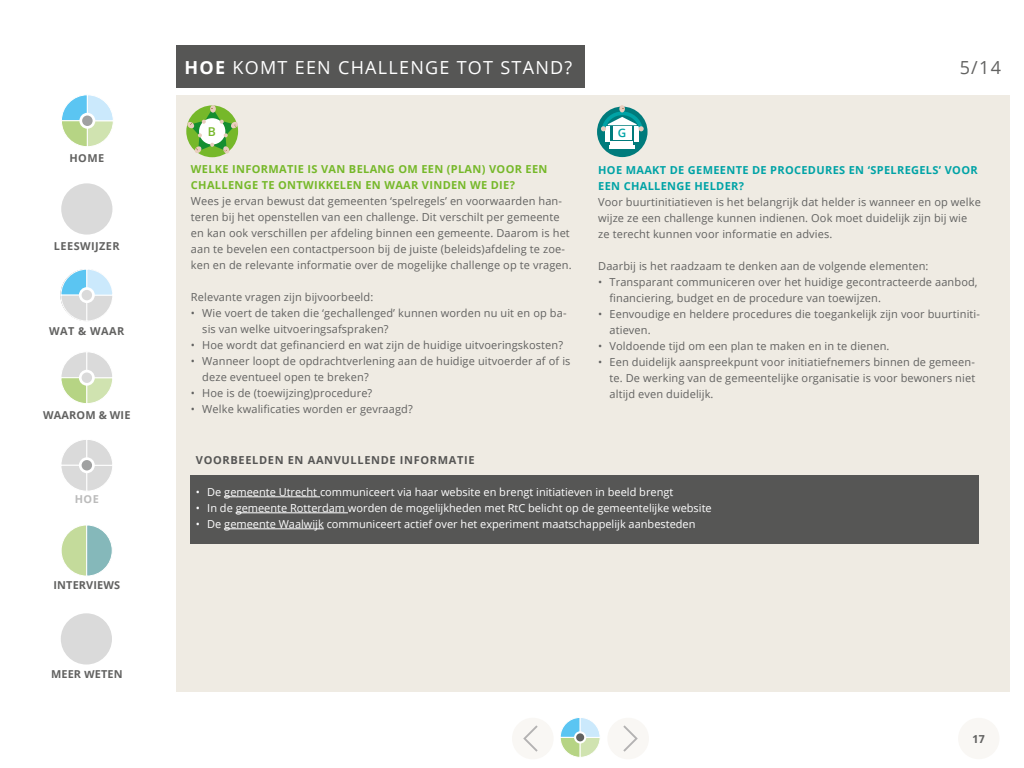
<style>
.page{position:relative;width:1024px;height:768px;background:#fff}
.page>*{position:absolute;margin:0;border:0;box-sizing:border-box;transform-origin:0 0}
.t1{font:18px "Open Sans";letter-spacing:.07em;color:#fff}
.t2{font:18px "Open Sans";color:#626261}
.t3{font:600 12.2px "Open Sans";color:#76b82a}
.t4{font:600 11.7px "Open Sans";color:#00a3a6}
.t5{font:11px/16px "Open Sans";letter-spacing:.01em;color:#626261}
.t6{font:11px "Open Sans";color:#fff}
.t7{font:700 11px/16px "Open Sans";letter-spacing:.03em;color:#76b82a}
.t8{font:700 11px/16px "Open Sans";letter-spacing:.03em;color:#00a3a6}
.t9{font:700 11px "Open Sans";letter-spacing:.06em;color:#565655}
.t10{font:700 11px "Droid Sans";color:#626261}
.t11{font:700 10.9px "Open Sans";letter-spacing:.01em;color:#626261}
.t12{font:700 10.9px "Open Sans";letter-spacing:.04em;color:#626261}
.t13{font:700 10.9px "Open Sans";color:#bcbcbc}
.s1{font-weight:700}
</style>
<div class="page">
<div style="left:176px;top:95px;width:833px;height:597px;background:#efebe3"></div>
<div style="left:958px;top:718px;width:42px;height:41px;background:#f9f7f4;border-radius:50%"></div>
<svg style="left:186px;top:105px;width:52px;height:52px"></svg>
<div style="left:210px;top:105px;width:6px;height:8px;background:#e9cdbe;border-radius:50%"></div>
<svg style="left:187px;top:108px;width:51px;height:46px"></svg>
<svg style="left:597px;top:107px;width:51px;height:50px"></svg>
<hr style="left:611px;top:141px;width:22px;height:3px;background:#fff">
<hr style="left:609px;top:145px;width:26px;height:4px;background:#fff">
<hr style="left:605px;top:126px;width:4px;height:16px;background:#fff">
<div style="left:613px;top:126px;width:18px;height:14px;background:#fff"></div>
<hr style="left:635px;top:126px;width:4px;height:16px;background:#fff">
<div style="left:619px;top:105px;width:6px;height:7px;background:#e9cdbe;border-radius:50%"></div>
<svg style="left:601px;top:108px;width:43px;height:23px"></svg>
<div style="left:190px;top:475px;width:789px;height:69px;background:#565655"></div>
<hr style="left:224px;top:497px;width:96px;height:1px;background:#fff">
<hr style="left:236px;top:513px;width:112px;height:1px;background:#fff">
<hr style="left:224px;top:529px;width:100px;height:1px;background:#fff">
<div style="left:176px;top:45px;width:408px;height:43px;background:#565655"></div>
<div style="left:607px;top:718px;width:42px;height:41px;background:#f9f7f4;border-radius:50%"></div>
<svg style="left:623px;top:725px;width:15px;height:27px"></svg>
<div style="left:512px;top:718px;width:42px;height:41px;background:#f9f7f4;border-radius:50%"></div>
<svg style="left:523px;top:725px;width:15px;height:27px"></svg>
<div style="left:58px;top:180px;width:58px;height:58px;background:#dadada;border-radius:50%"></div>
<div style="left:55px;top:177px;width:64px;height:64px;border:6px solid #fff;border-radius:50%"></div>
<div style="left:58px;top:610px;width:57px;height:58px;background:#dadada;border-radius:50%"></div>
<div style="left:54px;top:607px;width:64px;height:64px;border:6px solid #fff;border-radius:50%"></div>
<div style="left:55px;top:264px;width:63px;height:63px;border:5px solid #fff;border-radius:50%"></div>
<svg style="left:60px;top:268px;width:54px;height:54px"></svg>
<svg style="left:79px;top:287px;width:16px;height:16px"></svg>
<div style="left:82px;top:290px;width:10px;height:10px;background:#dadada;border-radius:50%"></div>
<svg style="left:61px;top:352px;width:52px;height:51px"></svg>
<svg style="left:79px;top:370px;width:16px;height:16px"></svg>
<div style="left:82px;top:372px;width:10px;height:11px;background:#dadada;border-radius:50%"></div>
<svg style="left:61px;top:440px;width:51px;height:51px"></svg>
<svg style="left:79px;top:457px;width:16px;height:16px"></svg>
<div style="left:82px;top:460px;width:10px;height:11px;background:#a0a1a1;border-radius:50%"></div>
<svg style="left:61px;top:525px;width:51px;height:51px"></svg>
<svg style="left:62px;top:95px;width:51px;height:52px"></svg>
<svg style="left:79px;top:113px;width:16px;height:16px"></svg>
<div style="left:82px;top:116px;width:11px;height:10px;background:#a0a1a1;border-radius:50%"></div>
<svg style="left:560px;top:718px;width:40px;height:39px"></svg>
<svg style="left:574px;top:731px;width:12px;height:13px"></svg>
<div style="left:576px;top:733px;width:8px;height:8px;background:#626261;border-radius:50%"></div>
<p class="t11" style="left:69px;top:150px;width:36px">HOME</p>
<p class="t12" style="left:54px;top:239px;width:67px">LEESWIJZER</p>
<p class="t11" style="left:49px;top:324px;width:77px">WAT &amp; WAAR</p>
<p class="t11" style="left:43px;top:408px;width:89px">WAAROM &amp; WIE</p>
<p class="t13" style="left:75px;top:492px;width:26px">HOE</p>
<p class="t11" style="left:54px;top:578px;width:68px">INTERVIEWS</p>
<p class="t11" style="left:51px;top:667px;width:73px">MEER WETEN</p>
<h1 class="t1" style="left:185px;top:55px;width:389px"><span class="s1">HOE</span> KOMT EEN CHALLENGE TOT STAND?</h1>
<h1 class="t2" style="left:960px;top:55px;width:43px">5/14</h1>
<p class="t3" style="left:208px;top:123px;width:10px">B</p>
<p class="t4" style="left:618px;top:125px;width:10px">G</p>
<p class="t7" style="left:191px;top:161px;width:358px">WELKE INFORMATIE IS VAN BELANG OM EEN (PLAN) VOOR EEN<br>CHALLENGE TE ONTWIKKELEN EN WAAR VINDEN WE DIE?</p>
<p class="t5" style="left:191px;top:193px;width:382px">Wees je ervan bewust dat gemeenten ‘spelregels’ en voorwaarden han&shy;teren bij het openstellen van een challenge. Dit verschilt per gemeente en kan ook verschillen per afdeling binnen een gemeente. Daarom is het aan te bevelen een contactpersoon bij de juiste (beleids)afdeling te zoe&shy;ken en de relevante informatie over de mogelijke challenge op te vragen.</p>
<p class="t5" style="left:191px;top:289px;width:184px">Relevante vragen zijn bijvoorbeeld:</p>
<p class="t5" style="left:202px;top:305px;width:366px;text-indent:-11px">• Wie voert de taken die ‘gechallenged’ kunnen worden nu uit en op ba&shy;sis van welke uitvoeringsafspraken?</p>
<p class="t5" style="left:191px;top:337px;width:374px">• Hoe wordt dat gefinancierd en wat zijn de huidige uitvoeringskosten?</p>
<p class="t5" style="left:202px;top:353px;width:370px;text-indent:-11px">• Wanneer loopt de opdrachtverlening aan de huidige uitvoerder af of is deze eventueel open te breken?</p>
<p class="t5" style="left:191px;top:385px;width:183px">• Hoe is de (toewijzing)procedure?</p>
<p class="t5" style="left:191px;top:401px;width:223px">• Welke kwalificaties worden er gevraagd?</p>
<p class="t8" style="left:598px;top:161px;width:381px">HOE MAAKT DE GEMEENTE DE PROCEDURES EN ‘SPELREGELS’ VOOR<br>EEN CHALLENGE HELDER?</p>
<p class="t5" style="left:598px;top:193px;width:384px">Voor buurtinitiatieven is het belangrijk dat helder is wanneer en op welke wijze ze een challenge kunnen indienen. Ook moet duidelijk zijn bij wie ze terecht kunnen voor informatie en advies.</p>
<p class="t5" style="left:598px;top:257px;width:332px">Daarbij is het raadzaam te denken aan de volgende elementen:</p>
<p class="t5" style="left:610px;top:273px;width:370px;text-indent:-11px">• Transparant communiceren over het huidige gecontracteerde aanbod, financiering, budget en de procedure van toewijzen.</p>
<p class="t5" style="left:610px;top:306px;width:372px;text-indent:-11px">• Eenvoudige en heldere procedures die toegankelijk zijn voor buurtiniti&shy;atieven.</p>
<p class="t5" style="left:598px;top:338px;width:293px">• Voldoende tijd om een plan te maken en in te dienen.</p>
<p class="t5" style="left:610px;top:354px;width:367px;text-align:justify;text-indent:-11px">• Een duidelijk aanspreekpunt voor initiatiefnemers binnen de gemeen&shy;te. De werking van de gemeentelijke organisatie is voor bewoners niet altijd even duidelijk.</p>
<p class="t9" style="left:196px;top:452px;width:280px">VOORBEELDEN EN AANVULLENDE INFORMATIE</p>
<p class="t6" style="left:196px;top:484px;width:479px">• De gemeente Utrecht communiceert via haar website en brengt initiatieven in beeld brengt</p>
<p class="t6" style="left:196px;top:500px;width:517px">• In de gemeente Rotterdam worden de mogelijkheden met RtC belicht op de gemeentelijke website</p>
<p class="t6" style="left:196px;top:516px;width:501px">• De gemeente Waalwijk communiceert actief over het experiment maatschappelijk aanbesteden</p>
<p class="t10" style="left:973px;top:732px;width:14px">17</p>
</div>
